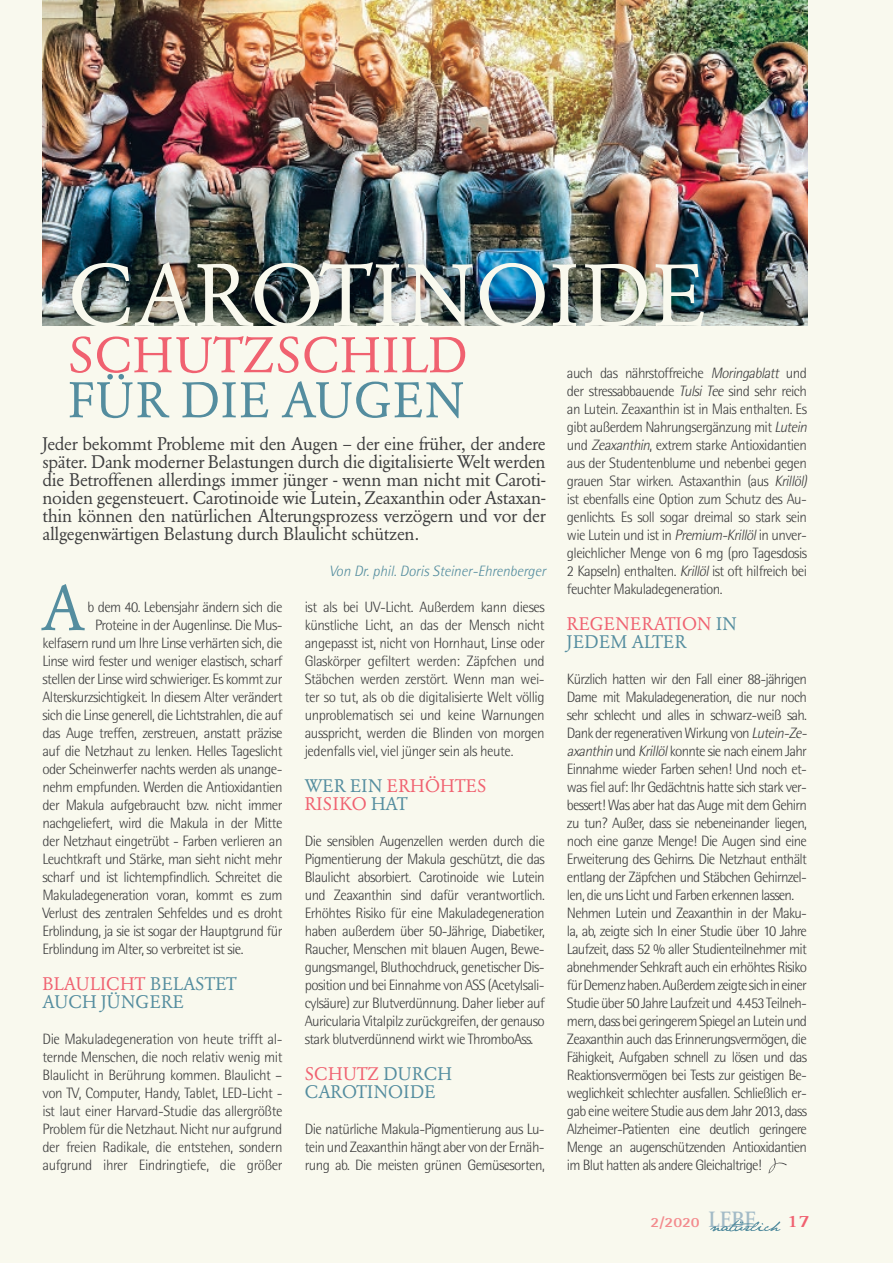
<style>
.page{position:relative;width:893px;height:1263px;background:#f9f9ee}
.page>*{position:absolute;margin:0;border:0;box-sizing:border-box;transform-origin:0 0}
.t1{font:87px "Garamond BQ";letter-spacing:.01em;color:#f9f9ee}
.t2{font:63px "Garamond BQ";color:#548d9f}
.t3{font:49.5px "Garamond BQ";letter-spacing:.01em;color:#f06170}
.t4{font:49.5px "Garamond BQ";letter-spacing:.03em;color:#548d9f}
.fließtext{font:18px/18px "Garamond BQ";letter-spacing:-.02em;color:#3e3e3f;text-align:justify}
.fließtext-2{font:18px/18px "Garamond BQ";letter-spacing:.01em;color:#548d9f}
.fließtext-3{font:18px "Garamond BQ";letter-spacing:.01em;color:#f06170}
.t5{font:700 17.85px "Rotis Serif";color:#f06170;scale:1.18 1}
.fließtext-4{font:300 15px/18px "AT Rotis Semi Sans";letter-spacing:-.04em;color:#3e3e3f;text-align:justify}
.fließtext-5{font:italic 300 15px "AT Rotis Semi Sans";letter-spacing:-.005em;color:#548d9f}
.t6{font:700 14.1px "AT Rotis Semi Sans";color:#f38a8d;scale:1.18 1}
.s1{color:#f06170}
.s2{color:#548d9f}
.s3{font-style:italic}
.s4{font-family:"Rotis Serif";font-size:23.1px;color:#a3bbc7}
</style>
<div class="page">
<img style="left:43px;top:0;width:765px;height:326px">
<div style="left:58px;top:249px;width:659px;height:92px;background:#000;opacity:.35"></div>
<div style="left:41px;top:326px;width:767px;height:807px;background:#f9f9ee"></div>
<svg style="left:710px;top:1220px;width:70px;height:12px"></svg>
<svg style="left:768px;top:1158px;width:19px;height:15px"></svg>
<p class="t1" style="left:68px;top:245px;width:639px">CAROTINOIDE</p>
<p class="t3" style="left:68px;top:326px;width:401px">SCHUTZSCHILD</p>
<p class="t4" style="left:68px;top:371px;width:398px">FÜR DIE AUGEN</p>
<p class="fließtext" style="left:43px;top:435px;width:505px">Jeder bekommt Probleme mit den Augen – der eine früher, der andere später. Dank moderner Belastungen durch die digitalisierte Welt werden die Betroffenen allerdings immer jünger - wenn man nicht mit Caroti&shy;noiden gegensteuert. Carotinoide wie Lutein, Zeaxanthin oder Astaxan&shy;thin können den natürlichen Alterungsprozess verzögern und vor der allgegenwärtigen Belastung durch Blaulicht schützen.</p>
<p class="fließtext-5" style="left:329px;top:562px;width:218px">Von Dr. phil. Doris Steiner-Ehrenberger</p>
<p class="t2" style="left:41px;top:572px;width:45px">A</p>
<p class="fließtext-4" style="left:88px;top:598px;width:196px">b dem 40. Lebensjahr ändern sich die</p>
<p class="fließtext-4" style="left:95px;top:616px;width:189px">Proteine in der Augenlinse. Die Mus-</p>
<p class="fließtext-4" style="left:43px;top:634px;width:242px">kelfasern rund um Ihre Linse verhärten sich, die</p>
<p class="fließtext-4" style="left:43px;top:652px;width:241px">Linse wird fester und weniger elastisch, scharf</p>
<p class="fließtext-4" style="left:43px;top:670px;width:241px">stellen der Linse wird schwieriger. Es kommt zur</p>
<p class="fließtext-4" style="left:43px;top:688px;width:242px">Alterskurzsichtigkeit. In diesem Alter verändert</p>
<p class="fließtext-4" style="left:43px;top:706px;width:241px">sich die Linse generell, die Lichtstrahlen, die auf</p>
<p class="fließtext-4" style="left:43px;top:724px;width:241px">das Auge treffen, zerstreuen, anstatt präzise</p>
<p class="fließtext-4" style="left:43px;top:742px;width:242px">auf die Netzhaut zu lenken. Helles Tageslicht</p>
<p class="fließtext-4" style="left:43px;top:760px;width:241px">oder Scheinwerfer nachts werden als unange-</p>
<p class="fließtext-4" style="left:43px;top:778px;width:242px">nehm empfunden. Werden die Antioxidantien</p>
<p class="fließtext-4" style="left:43px;top:796px;width:242px">der Makula aufgebraucht bzw. nicht immer</p>
<p class="fließtext-4" style="left:43px;top:814px;width:241px">nachgeliefert, wird die Makula in der Mitte</p>
<p class="fließtext-4" style="left:43px;top:832px;width:242px">der Netzhaut eingetrübt - Farben verlieren an</p>
<p class="fließtext-4" style="left:43px;top:850px;width:241px">Leuchtkraft und Stärke, man sieht nicht mehr</p>
<p class="fließtext-4" style="left:43px;top:868px;width:241px">scharf und ist lichtempfindlich. Schreitet die</p>
<p class="fließtext-4" style="left:43px;top:886px;width:242px">Makuladegeneration voran, kommt es zum</p>
<p class="fließtext-4" style="left:43px;top:904px;width:241px">Verlust des zentralen Sehfeldes und es droht</p>
<p class="fließtext-4" style="left:43px;top:922px;width:242px">Erblindung, ja sie ist sogar der Hauptgrund für</p>
<p class="fließtext-4" style="left:43px;top:940px;width:202px">Erblindung im Alter, so verbreitet ist sie.</p>
<p class="fließtext-2" style="left:43px;top:975px;width:196px"><span class="s1">BLAULICHT</span> BELASTET<br>AUCH JÜNGERE</p>
<p class="fließtext-4" style="left:43px;top:1030px;width:242px">Die Makuladegeneration von heute trifft al&shy;ternde Menschen, die noch relativ wenig mit Blaulicht in Berührung kommen. Blaulicht – von TV, Computer, Handy, Tablet, LED-Licht - ist laut einer Harvard-Studie das allergrößte Problem für die Netzhaut. Nicht nur aufgrund der freien Radikale, die entstehen, sondern aufgrund ihrer Eindringtiefe, die größer</p>
<p class="fließtext-4" style="left:305px;top:598px;width:242px">ist als bei UV-Licht. Außerdem kann dieses künstliche Licht, an das der Mensch nicht angepasst ist, nicht von Hornhaut, Linse oder Glaskörper gefiltert werden: Zäpfchen und Stäbchen werden zerstört. Wenn man wei&shy;ter so tut, als ob die digitalisierte Welt völlig unproblematisch sei und keine Warnungen ausspricht, werden die Blinden von morgen jedenfalls viel, viel jünger sein als heute.</p>
<p class="fließtext-3" style="left:305px;top:775px;width:183px"><span class="s2">WER EIN</span> ERHÖHTES</p>
<p class="fließtext-3" style="left:305px;top:793px;width:105px">RISIKO <span class="s2">HAT</span></p>
<p class="fließtext-4" style="left:305px;top:832px;width:242px">Die sensiblen Augenzellen werden durch die Pigmentierung der Makula geschützt, die das Blaulicht absorbiert. Carotinoide wie Lutein und Zeaxanthin sind dafür verantwortlich.<br>Erhöhtes Risiko für eine Makuladegeneration haben außerdem über 50-Jährige, Diabetiker, Raucher, Menschen mit blauen Augen, Bewe&shy;gungsmangel, Bluthochdruck, genetischer Dis&shy;position und bei Einnahme von ASS (Acetylsali&shy;cylsäure) zur Blutverdünnung. Daher lieber auf Auricularia Vitalpilz zurückgreifen, der genauso stark blutverdünnend wirkt wie ThromboAss.</p>
<p class="fließtext-2" style="left:305px;top:1065px;width:149px"><span class="s1">SCHUTZ</span> DURCH<br>CAROTINOIDE</p>
<p class="fließtext-4" style="left:305px;top:1120px;width:242px">Die natürliche Makula-Pigmentierung aus Lu&shy;tein und Zeaxanthin hängt aber von der Ernäh&shy;rung ab. Die meisten grünen Gemüsesorten,</p>
<p class="fließtext-4" style="left:567px;top:364px;width:245px;text-align:left">auch das nährstoffreiche <span class="s3">Moringablatt</span> und der stressabbauende <span class="s3">Tulsi Tee</span> sind sehr reich an Lutein. Zeaxanthin ist in Mais enthalten. Es gibt außerdem Nahrungsergänzung mit <span class="s3">Lutein </span>und <span class="s3">Zeaxanthin</span>, extrem starke Antioxidantien aus der Studentenblume und nebenbei gegen grauen Star wirken. Astaxanthin (aus <span class="s3">Krillöl) </span>ist ebenfalls eine Option zum Schutz des Au&shy;genlichts. Es soll sogar dreimal so stark sein wie Lutein und ist in <span class="s3">Premium-Krillöl</span>in unver&shy;gleichlicher Menge von 6 mg (pro Tagesdosis 2 Kapseln) enthalten. <span class="s3">Krillöl</span>ist oft hilfreich bei feuchter Makuladegeneration.</p>
<p class="fließtext-3" style="left:567px;top:613px;width:171px">REGENERATION <span class="s2">IN</span></p>
<p class="fließtext-2" style="left:567px;top:633px;width:121px">JEDEM ALTER</p>
<p class="fließtext-4" style="left:567px;top:670px;width:245px;text-align:left">Kürzlich hatten wir den Fall einer 88-jährigen Dame mit Makuladegeneration, die nur noch sehr schlecht und alles in schwarz-weiß sah.<br>Dank der regenerativen Wirkung von <span class="s3">Lutein-Ze&shy;axanthin</span> und <span class="s3">Krillöl</span>konnte sie nach einem Jahr Einnahme wieder Farben sehen! Und noch et&shy;was fiel auf: Ihr Gedächtnis hatte sich stark ver&shy;bessert! Was aber hat das Auge mit dem Gehirn zu tun? Außer, dass sie nebeneinander liegen, noch eine ganze Menge! Die Augen sind eine Erweiterung des Gehirns. Die Netzhaut enthält entlang der Zäpfchen und Stäbchen Gehirnzel&shy;len, die uns Licht und Farben erkennen lassen.</p>
<p class="fließtext-4" style="left:567px;top:904px;width:242px">Nehmen Lutein und Zeaxanthin in der Maku&shy;la, ab, zeigte sich In einer Studie über 10 Jahre Laufzeit, dass 52 % aller Studienteilnehmer mit abnehmender Sehkraft auch ein erhöhtes Risiko für Demenz haben. Außerdem zeigte sich in einer Studie über 50 Jahre Laufzeit und 4.453 Teilneh&shy;mern, dass bei geringerem Spiegel an Lutein und Zeaxanthin auch das Erinnerungsvermögen, die Fähigkeit, Aufgaben schnell zu lösen und das Reaktionsvermögen bei Tests zur geistigen Be&shy;weglichkeit schlechter ausfallen. Schließlich er&shy;gab eine weitere Studie aus dem Jahr 2013, dass Alzheimer-Patienten eine deutlich geringere Menge an augenschützenden Antioxidantien im Blut hatten als andere Gleichaltrige!</p>
<p class="t6" style="left:651px;top:1214px;width:91px">2/2020 <span class="s4">LEBE</span></p>
<p class="t5" style="left:787px;top:1211px;width:21px">17</p>
</div>
